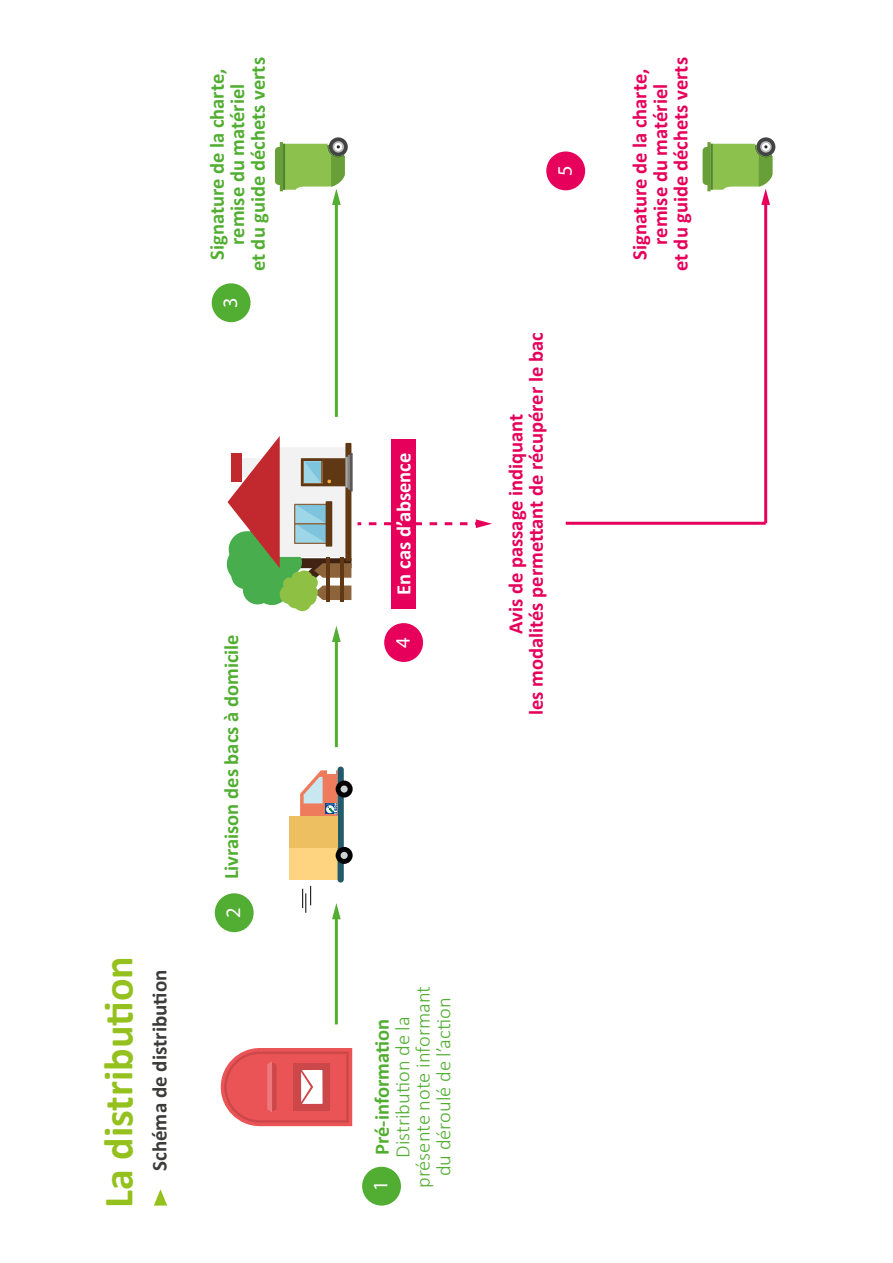
<style>
.page{position:relative;width:893px;height:1263px;background:#fff}
.page>*{position:absolute;margin:0;border:0;box-sizing:border-box;transform-origin:0 0}
.t1{font:700 42px "Calibri";color:#95c11f}
.t2{font:700 21px "Calibri";color:#3c3c3b}
.t3{font:700 20.55px/20.5px "Calibri";color:#e6005b;text-align:center}
.t4{font:700 20.55px/20.5px "Calibri";color:#52ae32;text-align:center}
.t5{font:300 20.55px/20.5px "Calibri";color:#52ae32;text-align:center}
.t6{font:700 20.55px "Calibri";color:#fff}
.t7{font:20.55px "Myriad Pro";color:#fff}
</style>
<div class="page">
<hr style="left:764px;top:202px;width:3px;height:321px;background:#e6005b">
<svg style="left:703px;top:137px;width:72px;height:68px"></svg>
<hr style="left:566px;top:522px;width:200px;height:3px;background:#e6005b">
<div style="left:546px;top:151px;width:39px;height:39px;background:#e6005b;border-radius:50%"></div>
<div style="left:391px;top:439px;width:25px;height:170px;background:#e6005b"></div>
<svg style="left:369px;top:519px;width:123px;height:9px"></svg>
<div style="left:384px;top:623px;width:39px;height:39px;background:#e6005b;border-radius:50%"></div>
<hr style="left:335px;top:202px;width:3px;height:215px;background:#52ae32">
<svg style="left:275px;top:137px;width:73px;height:68px"></svg>
<div style="left:212px;top:283px;width:39px;height:39px;background:#52ae32;border-radius:50%"></div>
<svg style="left:226px;top:436px;width:135px;height:175px"></svg>
<hr style="left:335px;top:639px;width:3px;height:108px;background:#52ae32">
<svg style="left:332px;top:626px;width:9px;height:16px"></svg>
<div style="left:289px;top:816px;width:49px;height:63px;background:#fed480"></div>
<div style="left:338px;top:766px;width:6px;height:116px;background:#245b6a;border-radius:3px"></div>
<svg style="left:336px;top:847px;width:17px;height:17px"></svg>
<div style="left:341px;top:852px;width:7px;height:7px;background:#ccd3d4;border-radius:50%"></div>
<div style="left:336px;top:780px;width:17px;height:17px;background:#000;border-radius:50%"></div>
<div style="left:341px;top:785px;width:7px;height:8px;background:#ccd3d4;border-radius:50%"></div>
<div style="left:289px;top:816px;width:49px;height:32px;background:#eebf61"></div>
<svg style="left:300px;top:770px;width:38px;height:46px"></svg>
<svg style="left:302px;top:886px;width:9px;height:27px"></svg>
<hr style="left:335px;top:916px;width:3px;height:108px;background:#52ae32">
<svg style="left:332px;top:903px;width:9px;height:16px"></svg>
<div style="left:215px;top:893px;width:39px;height:39px;background:#52ae32;border-radius:50%"></div>
<svg style="left:221px;top:1048px;width:131px;height:78px;background:#e66769"></svg>
<div style="left:362px;top:1167px;width:39px;height:38px;background:#52ae32;border-radius:50%"></div>
<svg style="left:154px;top:1189px;width:13px;height:16px"></svg>
<p class="t4" style="left:207px;top:271px;width:216px;rotate:-90deg">Signature de la charte, remise du matériel<br>et du guide déchets verts</p>
<p class="t7" style="left:218px;top:308px;width:12px;rotate:-90deg">3</p>
<h1 class="t1" style="left:92px;top:1208px;width:253px;rotate:-90deg">La distribution</h1>
<p class="t2" style="left:146px;top:1171px;width:203px;rotate:-90deg">Schéma de distribution</p>
<p class="t4" style="left:221px;top:879px;width:247px;rotate:-90deg">Livraison des bacs à domicile</p>
<p class="t7" style="left:221px;top:918px;width:12px;rotate:-90deg">2</p>
<p class="t6" style="left:391px;top:595px;width:143px;rotate:-90deg">En cas d’absence</p>
<p class="t7" style="left:390px;top:648px;width:12px;rotate:-90deg">4</p>
<p class="t7" style="left:552px;top:176px;width:12px;rotate:-90deg">5</p>
<p class="t3" style="left:505px;top:715px;width:384px;rotate:-90deg">Avis de passage indiquant<br>les modalités permettant de récupérer le bac</p>
<p class="t3" style="left:629px;top:271px;width:216px;rotate:-90deg">Signature de la charte, remise du matériel<br>et du guide déchets verts</p>
<p class="t5" style="left:392px;top:1188px;width:204px;rotate:-90deg">Distribution de la présente note informant du déroulé de l’action</p>
<p class="t4" style="left:372px;top:1155px;width:137px;rotate:-90deg">Pré-information</p>
<p class="t7" style="left:368px;top:1191px;width:12px;rotate:-90deg">1</p>
</div>
